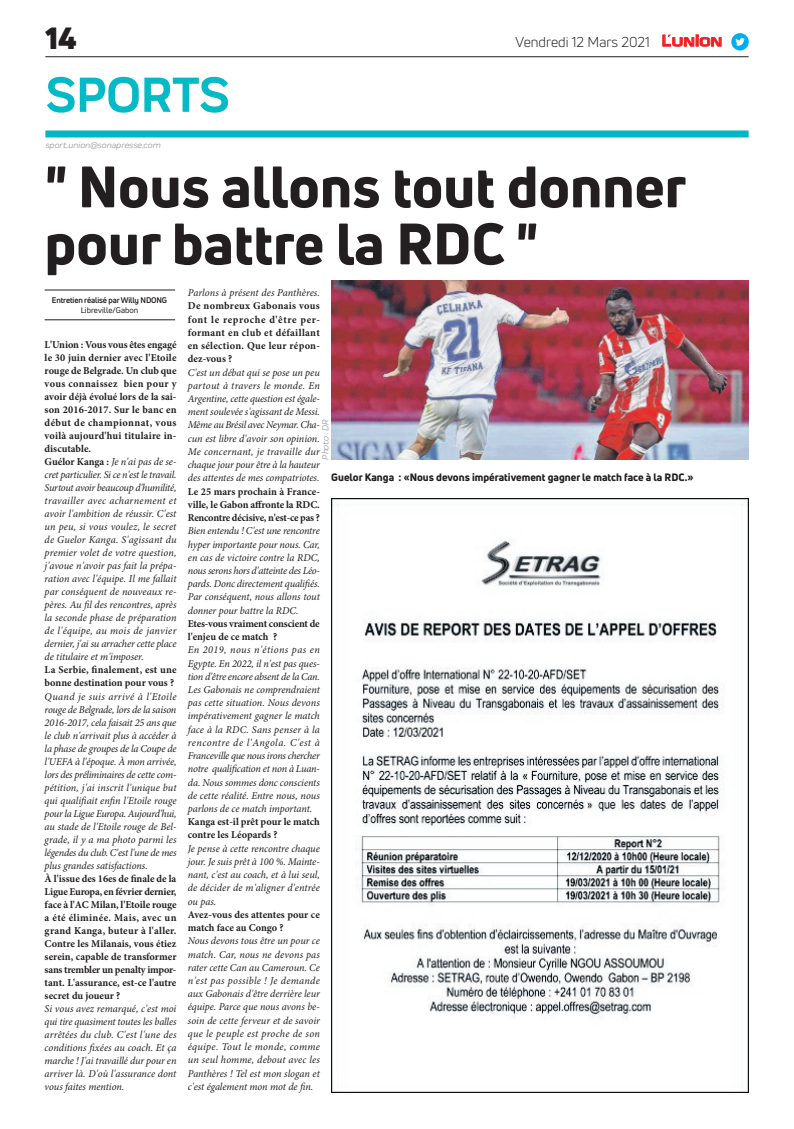
<style>
.page{position:relative;width:794px;height:1129px;background:#fff}
.page>*{position:absolute;margin:0;border:0;box-sizing:border-box;transform-origin:0 0}
.t1{font:800 57px/57px "Uni Neue";color:#231f20}
.t2{font:700 51px "Praktika";color:#03bac6}
.t3{font:900 30px "Uni Neue";color:#231f20}
.t4{font:14px "Uni Neue";color:#231f20}
.t5{font:italic 10.5px/13px "Minion Pro";letter-spacing:-.005em;color:#231f20;text-align:justify}
.t6{font:700 10.5px/13px "Minion Pro";color:#231f20}
.t7{font:800 10.5px "Uni Neue";color:#231f20}
.t8{font:italic 9px "Praktika";color:#818386}
.t9{font:700 8px "Uni Neue";letter-spacing:-.02em;color:#231f20}
.t10{font:8px "Uni Neue";color:#231f20}
.s1{font-family:"Eurostile";font-weight:600;font-size:14.9px;color:#ee1d23}
.s2{font-family:"Eurostile";font-weight:600;font-size:11.4px;color:#ee1d23}
.s3{font-weight:700;font-style:normal}
</style>
<div class="page">
<hr style="left:45px;top:56px;width:703px;height:1px;background:#231f20">
<div style="left:45px;top:130px;width:703px;height:7px;background:#04b6c5"></div>
<svg style="left:662px;top:34px;width:60px;height:13px"></svg>
<div style="left:731px;top:33px;width:17px;height:18px;background:#00aeef;border-radius:50%"></div>
<svg style="left:735px;top:38px;width:10px;height:8px"></svg>
<img style="left:332px;top:498px;width:416px;height:593px">
<hr style="left:45px;top:319px;width:130px;height:1px;background:#231f20">
<hr style="left:45px;top:290px;width:130px;height:1px;background:#231f20">
<img style="left:331px;top:281px;width:417px;height:178px">
<h3 class="t3" style="left:45px;top:17px;width:33px">14</h3>
<h2 class="t2" style="left:46px;top:54px;width:185px">SPORTS</h2>
<p class="t8" style="left:45px;top:139px;width:117px">sport.union@sonapresse.com</p>
<h3 class="t4" style="left:515px;top:33px;width:208px">Vendredi 12 Mars 2021 <span class="s1">L</span><span class="s2">UNION</span></h3>
<h1 class="t1" style="left:45px;top:157px;width:643px">" Nous allons tout donner pour battre la RDC "</h1>
<p class="t9" style="left:52px;top:295px;width:117px">Entretien réalisé par Willy NDONG</p>
<p class="t10" style="left:81px;top:305px;width:59px">Libreville/Gabon</p>
<p class="t5" style="left:188px;top:286px;width:133px">Parlons à présent des Panthères.</p>
<p class="t6" style="left:188px;top:299px;width:133px;text-align:justify">De nombreux Gabonais vous font le reproche d'être per&shy;formant en club et défaillant en sélection. Que leur répon&shy;dez-vous ?</p>
<p class="t5" style="left:188px;top:365px;width:133px">C'est un débat qui se pose un peu partout à travers le monde. En Argentine, cette question est égale&shy;ment soulevée s'agissant de Messi.<br>Même au Brésil avec Neymar. Cha&shy;cun est libre d'avoir son opinion.<br>Me concernant, je travaille dur chaque jour pour être à la hauteur des attentes de mes compatriotes.</p>
<p class="t6" style="left:188px;top:484px;width:133px;text-align:justify">Le 25 mars prochain à France&shy;ville, le Gabon affronte la RDC.<br>Rencontre décisive, n'est-ce pas ?</p>
<p class="t5" style="left:188px;top:524px;width:133px">Bien entendu ! C'est une rencontre hyper importante pour nous. Car, en cas de victoire contre la RDC, nous serons hors d'atteinte des Léo&shy;pards. Donc directement qualifiés.<br>Par conséquent, nous allons tout donner pour battre la RDC.</p>
<p class="t6" style="left:188px;top:616px;width:133px">Etes-vous vraiment conscient de l'enjeu de ce match ?</p>
<p class="t5" style="left:188px;top:643px;width:134px">En 2019, nous n'étions pas en Egypte. En 2022, il n'est pas ques&shy;tion d'être encore absent de la Can.<br>Les Gabonais ne comprendraient pas cette situation. Nous devons impérativement gagner le match face à la RDC. Sans penser à la rencontre de l'Angola. C'est à Franceville que nous irons chercher notre qualification et non à Luan&shy;da. Nous sommes donc conscients de cette réalité. Entre nous, nous parlons de ce match important.</p>
<p class="t6" style="left:188px;top:815px;width:133px">Kanga est-il prêt pour le match contre les Léopards ?</p>
<p class="t5" style="left:188px;top:841px;width:133px">Je pense à cette rencontre chaque jour. Je suis prêt à 100 %. Mainte&shy;nant, c'est au coach, et à lui seul, de décider de m'aligner d'entrée ou pas.</p>
<p class="t6" style="left:188px;top:907px;width:133px">Avez-vous des attentes pour ce match face au Congo ?</p>
<p class="t5" style="left:188px;top:934px;width:133px">Nous devons tous être un pour ce match. Car, nous ne devons pas rater cette Can au Cameroun. Ce n'est pas possible ! Je demande aux Gabonais d'être derrière leur équipe. Parce que nous avons be&shy;soin de cette ferveur et de savoir que le peuple est proche de son équipe. Tout le monde, comme un seul homme, debout avec les Panthères ! Tel est mon slogan et c'est également mon mot de fin.</p>
<p class="t5" style="left:45px;top:338px;width:133px;text-align:left"><span class="s3">L'Union : Vous vous êtes engagé le 30 juin dernier avec l'Etoile rouge de Belgrade. Un club que vous connaissez bien pour y avoir déjà évolué lors de la sai&shy;son 2016-2017. Sur le banc en début de championnat, vous voilà aujourd'hui titulaire in&shy;discutable.<br>Guélor Kanga :</span> Je n'ai pas de se&shy;cret particulier. Si ce n'est le travail.<br>Surtout avoir beaucoup d'humilité, travailler avec acharnement et avoir l'ambition de réussir. C'est un peu, si vous voulez, le secret de Guelor Kanga. S'agissant du premier volet de votre question, j'avoue n'avoir pas fait la prépa&shy;ration avec l'équipe. Il me fallait par conséquent de nouveaux re&shy;pères. Au fil des rencontres, après la seconde phase de préparation de l'équipe, au mois de janvier dernier, j'ai su arracher cette place de titulaire et m'imposer.</p>
<p class="t6" style="left:45px;top:663px;width:133px">La Serbie, finalement, est une bonne destination pour vous ?</p>
<p class="t5" style="left:45px;top:689px;width:133px">Quand je suis arrivé à l'Etoile rouge de Belgrade, lors de la saison 2016-2017, cela faisait 25 ans que le club n'arrivait plus à accéder à la phase de groupes de la Coupe de l'UEFA à l'époque. À mon arrivée, lors des préliminaires de cette com&shy;pétition, j'ai inscrit l'unique but qui qualifiait enfin l'Etoile rouge pour la Ligue Europa. Aujourd'hui, au stade de l'Etoile rouge de Bel&shy;grade, il y a ma photo parmi les légendes du club. C'est l'une de mes plus grandes satisfactions.</p>
<p class="t6" style="left:45px;top:871px;width:133px;text-align:justify">À l'issue des 16es de finale de la Ligue Europa, en février dernier, face à l'AC Milan, l'Etoile rouge a été éliminée. Mais, avec un grand Kanga, buteur à l'aller.<br>Contre les Milanais, vous étiez serein, capable de transformer sans trembler un penalty impor&shy;tant. L'assurance, est-ce l'autre secret du joueur ?</p>
<p class="t5" style="left:45px;top:1001px;width:133px">Si vous avez remarqué, c'est moi qui tire quasiment toutes les balles arrêtées du club. C'est l'une des conditions fixées au coach. Et ça marche ! J'ai travaillé dur pour en arriver là. D'où l'assurance dont vous faites mention.</p>
<p class="t8" style="left:319px;top:459px;width:41px;rotate:-90deg">Photo : DR</p>
<p class="t7" style="left:331px;top:470px;width:363px">Guelor Kanga : «Nous devons impérativement gagner le match face à la RDC.»</p>
</div>
